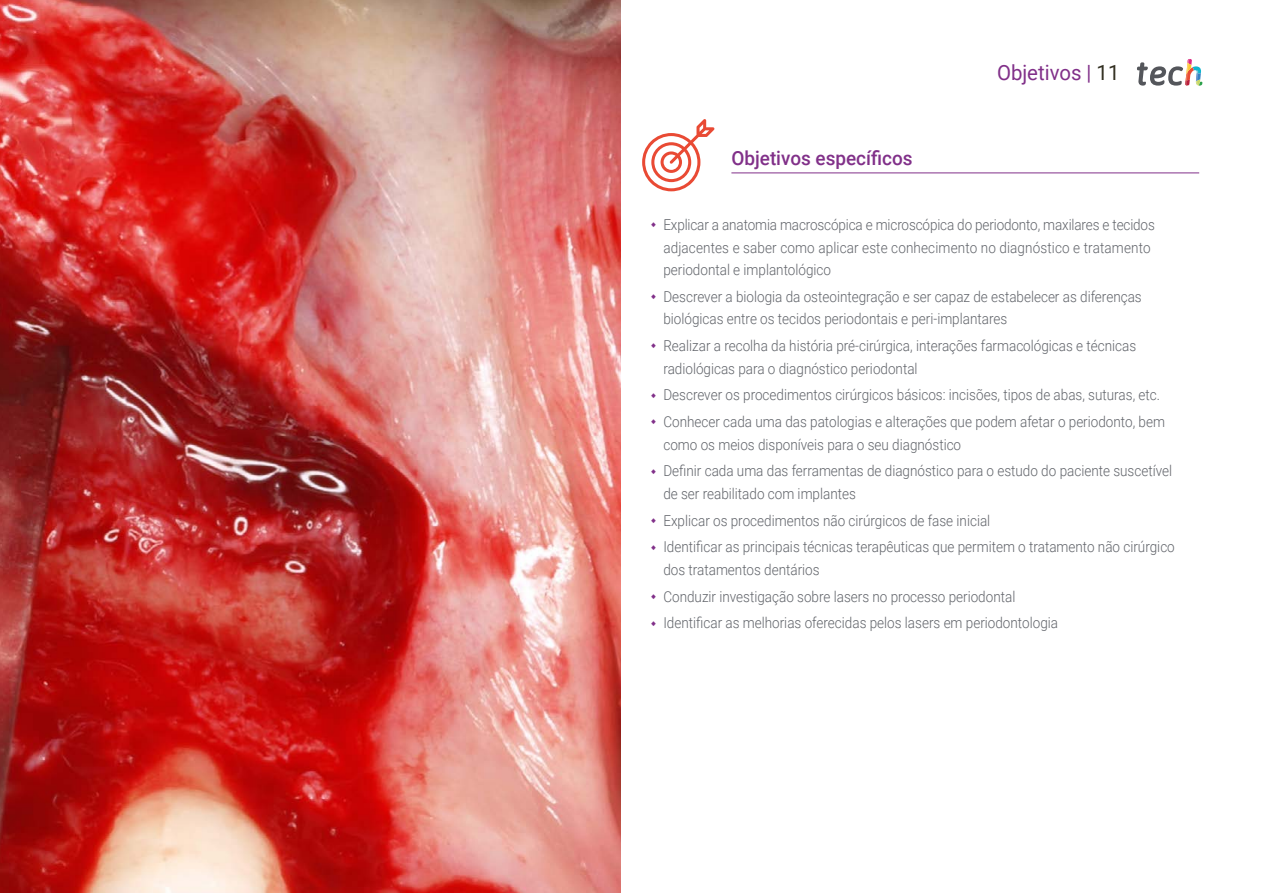
<style>
.page{position:relative;width:1263px;height:893px;background:#fff}
.page>*{position:absolute;margin:0;border:0;box-sizing:border-box;transform-origin:0 0}
.t1{font:21px "Roboto";color:#813089}
.t2{font:500 19.5px "Roboto";color:#813089}
.t3{font:300 15px/26.7px "Roboto";color:#61646a;scale:.9 1}
.s1{color:#312e20}
</style>
<div class="page">
<svg style="left:642px;top:119px;width:72px;height:72px"></svg>
<hr style="left:731px;top:173px;width:468px;height:1px;background:#813089">
<svg style="left:1137px;top:59px;width:65px;height:27px"></svg>
<img style="left:0;top:0;width:621px;height:893px">
<h2 class="t2" style="left:731px;top:144px;width:183px">Objetivos específicos</h2>
<h1 class="t1" style="left:997px;top:57px;width:124px">Objetivos | <span class="s1">11</span></h1>
<p class="t3" style="left:663px;top:213px;width:548px;line-height:22.5px">Explicar a anatomia macroscópica e microscópica do periodonto, maxilares e tecidos adjacentes e saber como aplicar este conhecimento no diagnóstico e tratamento periodontal e implantológico</p>
<p class="t3" style="left:663px;top:285px;width:533px;line-height:22.5px">Descrever a biologia da osteointegração e ser capaz de estabelecer as diferenças biológicas entre os tecidos periodontais e peri-implantares</p>
<p class="t3" style="left:663px;top:334px;width:527px;line-height:22.5px">Realizar a recolha da história pré-cirúrgica, interações farmacológicas e técnicas radiológicas para o diagnóstico periodontal</p>
<p class="t3" style="left:663px;top:381px;width:559px">Descrever os procedimentos cirúrgicos básicos: incisões, tipos de abas, suturas, etc.<br>Conhecer cada uma das patologias e alterações que podem afetar o periodonto, bem</p>
<p class="t3" style="left:663px;top:430px;width:567px">como os meios disponíveis para o seu diagnóstico<br>Definir cada uma das ferramentas de diagnóstico para o estudo do paciente suscetível</p>
<p class="t3" style="left:663px;top:480px;width:570px">de ser reabilitado com implantes<br>Explicar os procedimentos não cirúrgicos de fase inicial<br>Identificar as principais técnicas terapêuticas que permitem o tratamento não cirúrgico</p>
<p class="t3" style="left:663px;top:556px;width:440px">dos tratamentos dentários<br>Conduzir investigação sobre lasers no processo periodontal<br>Identificar as melhorias oferecidas pelos lasers em periodontologia</p>
</div>
